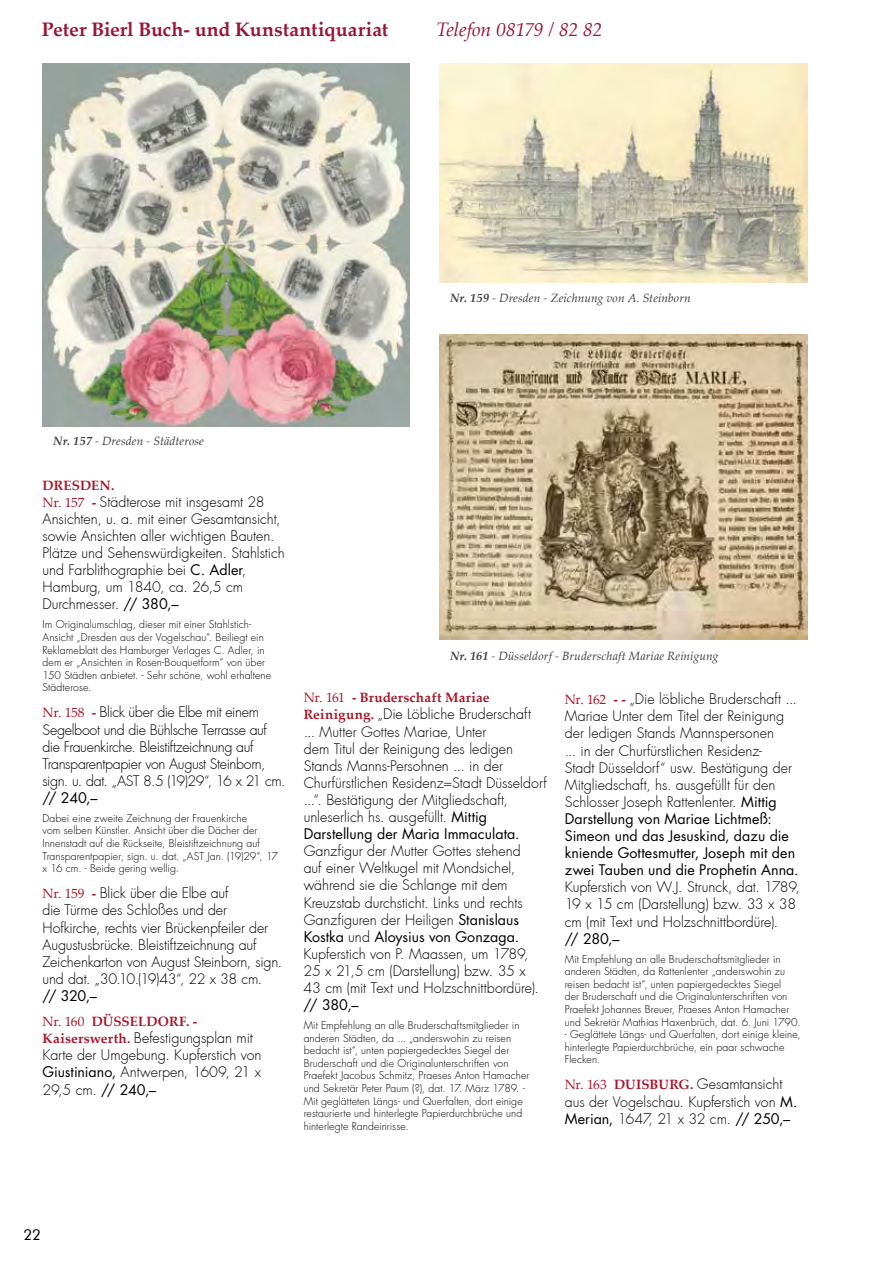
<style>
.page{position:relative;width:893px;height:1263px;background:#fff}
.page>*{position:absolute;margin:0;border:0;box-sizing:border-box;transform-origin:0 0}
.t1{font:700 19.5px "Palatino Linotype";color:#991636}
.t2{font:italic 19.5px "Palatino Linotype";letter-spacing:-.015em;color:#991636}
.t3{font:15px "Futura BT";color:#000}
.t4{font:300 14.25px/17.1px "Futura";letter-spacing:-.005em;color:#000}
.t5{font:14.25px/17.1px "Futura Std";color:#000}
.t6{font:300 14.25px/17.1px "Futura";letter-spacing:-.03em;color:#000}
.t7{font:700 13.5px "Palatino Linotype";letter-spacing:.01em;color:#a91729}
.t8{font:italic 12px "Palatino Linotype";letter-spacing:.01em;color:#3c3c3b}
.t9{font:300 10.5px/12.6px "Futura Std";letter-spacing:.005em;color:#000}
.s1{font-weight:700}
.s2{font-family:"Palatino Linotype";font-weight:400;font-size:13.5px;color:#a91729}
.s3{font-family:"Palatino Linotype";font-weight:700;font-size:13.5px;color:#a91729}
.s4{font-family:"Futura Std";font-weight:400}
.s5{font-weight:400}
.s6{font-family:"Futura";font-weight:300}
</style>
<div class="page">
<img style="left:43px;top:64px;width:366px;height:363px">
<img style="left:439px;top:64px;width:369px;height:218px">
<img style="left:439px;top:335px;width:369px;height:305px">
<h1 class="t1" style="left:42px;top:15px;width:348px">Peter Bierl Buch- und Kunstantiquariat</h1>
<h1 class="t2" style="left:436px;top:15px;width:168px">Telefon 08179 / 82 82</h1>
<p class="t8" style="left:450px;top:289px;width:242px"><span class="s1">Nr. 159</span> - Dresden - Zeichnung von A. Steinborn</p>
<p class="t8" style="left:53px;top:433px;width:152px"><span class="s1">Nr. 157</span> - Dresden - Städterose</p>
<p class="t7" style="left:43px;top:475px;width:73px">DRESDEN.</p>
<p class="t4" style="left:43px;top:493px;width:244px"><span class="s2">Nr. 157</span> <span class="s3">-</span> Städterose mit insgesamt 28<br>Ansichten, u. a. mit einer Gesamtansicht, sowie Ansichten aller wichtigen Bauten.<br>Plätze und Sehenswürdigkeiten. Stahlstich und Farblithographie bei <span class="s4">C. Adler</span>, Hamburg, um 1840, ca. 26,5 cm Durchmesser. <span class="s4">// 380,–</span></p>
<p class="t9" style="left:43px;top:618px;width:230px">Im Originalumschlag, dieser mit einer Stahlstich-Ansicht „Dresden aus der Vogelschau“. Beiliegt ein Reklameblatt des Hamburger Verlages C. Adler, in dem er „Ansichten in Rosen-Bouquetform“ von über 150 Städten anbietet. - Sehr schöne, wohl erhaltene Städterose.</p>
<p class="t6" style="left:43px;top:704px;width:244px"><span class="s2">Nr. 158</span> <span class="s3">-</span> Blick über die Elbe mit einem Segelboot und die Bühlsche Terrasse auf die Frauenkirche. Bleistiftzeichnung auf Transparentpapier von August Steinborn, sign. u. dat. „AST 8.5 (19)29“, 16 x 21 cm.</p>
<p class="t5" style="left:43px;top:789px;width:57px">// 240,–</p>
<p class="t9" style="left:43px;top:812px;width:237px">Dabei eine zweite Zeichnung der Frauenkirche<br>vom selben Künstler. Ansicht über die Dächer der Innenstadt auf die Rückseite, Bleistiftzeichnung auf Transparentpapier, sign. u. dat. „AST Jan. (19)29“, 17 x 16 cm. - Beide gering wellig.</p>
<p class="t4" style="left:43px;top:885px;width:241px"><span class="s2">Nr. 159</span> <span class="s3">-</span> Blick über die Elbe auf<br>die Türme des Schloßes und der Hofkirche, rechts vier Brückenpfeiler der Augustusbrücke. Bleistiftzeichnung auf Zeichenkarton von August Steinborn, sign. und dat. „30.10.(19)43“, 22 x 38 cm.</p>
<p class="t5" style="left:43px;top:987px;width:56px">// 320,–</p>
<p class="t7" style="left:43px;top:1012px;width:156px"><span class="s5">Nr. 160</span> DÜSSELDORF. -</p>
<p class="t4" style="left:43px;top:1030px;width:221px"><span class="s3">Kaiserswerth.</span> Befestigungsplan mit<br>Karte der Umgebung. Kupferstich von<br><span class="s4">Giustiniano,</span> Antwerpen, 1609, 21 x<br>29,5 cm. <span class="s4">// 240,–</span></p>
<p class="t8" style="left:450px;top:647px;width:270px"><span class="s1">Nr. 161</span> - Düsseldorf - Bruderschaft Mariae Reinigung</p>
<p class="t7" style="left:304px;top:688px;width:188px"><span class="s5">Nr. 161</span> - Bruderschaft Mariae</p>
<p class="t4" style="left:304px;top:706px;width:245px"><span class="s3">Reinigung.</span> „Die Löbliche Bruderschaft<br>... Mutter Gottes Mariae, Unter<br>dem Titul der Reinigung des ledigen Stands Manns-Persohnen ... in der Churfürstlichen Residenz=Stadt Düsseldorf ...“. Bestätigung der Mitgliedschaft, unleserlich hs. ausgefüllt. <span class="s4">Mittig</span></p>
<p class="t5" style="left:304px;top:825px;width:217px">Darstellung der Maria Immaculata.</p>
<p class="t4" style="left:304px;top:843px;width:221px">Ganzfigur der Mutter Gottes stehend auf einer Weltkugel mit Mondsichel, während sie die Schlange mit dem Kreuzstab durchsticht. Links und rechts Ganzfiguren der Heiligen <span class="s4">Stanislaus</span></p>
<p class="t5" style="left:304px;top:928px;width:217px">Kostka <span class="s6">und</span> Aloysius von Gonzaga.</p>
<p class="t4" style="left:304px;top:945px;width:237px">Kupferstich von P. Maassen, um 1789,<br>25 x 21,5 cm (Darstellung) bzw. 35 x<br>43 cm (mit Text und Holzschnittbordüre).</p>
<p class="t5" style="left:304px;top:996px;width:56px">// 380,–</p>
<p class="t9" style="left:304px;top:1019px;width:227px">Mit Empfehlung an alle Bruderschaftsmitglieder in anderen Städten, da ... „anderswohin zu reisen bedacht ist“, unten papiergedecktes Siegel der Bruderschaft und die Originalunterschriften von Praefekt Jacobus Schmitz, Praeses Anton Hamacher und Sekretär Peter Paum (?), dat. 17. März 1789. - Mit geglätteten Längs- und Querfalten, dort einige restaurierte und hinterlegte Papierdurchbrüche und hinterlegte Randeinrisse.</p>
<p class="t4" style="left:565px;top:691px;width:234px"><span class="s2">Nr. 162</span> <span class="s3">- -</span> „Die löbliche Bruderschaft ...<br>Mariae Unter dem Titel der Reinigung der ledigen Stands Mannspersonen<br>... in der Churfürstlichen Residenz-<br>Stadt Düsseldorf“ usw. Bestätigung der Mitgliedschaft, hs. ausgefüllt für den Schlosser Joseph Rattenlenter. <span class="s4">Mittig</span></p>
<p class="t5" style="left:565px;top:810px;width:235px">Darstellung von Mariae Lichtmeß:<br>Simeon und das Jesuskind, dazu die kniende Gottesmutter, Joseph mit den zwei Tauben und die Prophetin Anna.</p>
<p class="t4" style="left:565px;top:879px;width:237px">Kupferstich von W.J. Strunck, dat. 1789,<br>19 x 15 cm (Darstellung) bzw. 33 x 38 cm (mit Text und Holzschnittbordüre).</p>
<p class="t5" style="left:565px;top:930px;width:56px">// 280,–</p>
<p class="t9" style="left:565px;top:953px;width:237px">Mit Empfehlung an alle Bruderschaftsmitglieder in anderen Städten, da Rattenlenter „anderswohin zu reisen bedacht ist“, unten papiergedecktes Siegel<br>der Bruderschaft und die Originalunterschriften von Praefekt Johannes Breuer, Praeses Anton Hamacher und Sekretär Mathias Haxenbrüch, dat. 6. Juni 1790.</p>
<p class="t9" style="left:565px;top:1028px;width:237px">- Geglättete Längs- und Querfalten, dort einige kleine, hinterlegte Papierdurchbrüche, ein paar schwache<br>Flecken.</p>
<p class="t4" style="left:565px;top:1076px;width:234px"><span class="s2">Nr. 163</span> <span class="s3">DUISBURG.</span> Gesamtansicht aus der Vogelschau. Kupferstich von <span class="s4">M.</span></p>
<p class="t5" style="left:565px;top:1110px;width:227px">Merian, <span class="s6">1647, 21 x 32 cm.</span> // 250,–</p>
<p class="t3" style="left:23px;top:1226px;width:19px">22</p>
</div>
